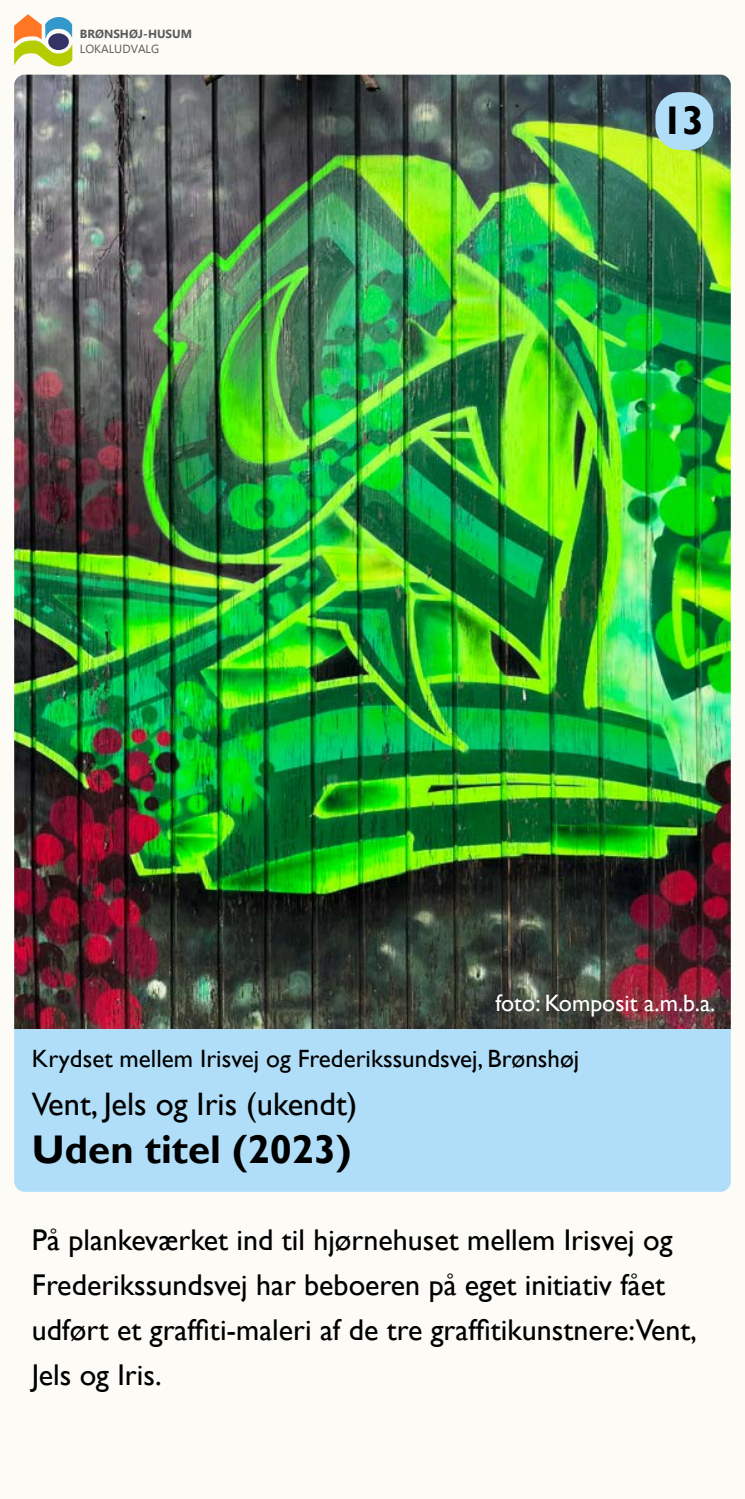
<style>
.page{position:relative;width:745px;height:1499px;background:#fff}
.page>*{position:absolute;margin:0;border:0;box-sizing:border-box;transform-origin:0 0}
.t1{font:700 40px "Gill Sans";color:#000}
.t2{font:32.5px "Gill Sans";color:#000}
.t3{font:30px/45px "Gill Sans";color:#000}
.t4{font:25px "Gill Sans";color:#000}
.t5{font:23.75px "Gill Sans";color:#fff}
.t6{font:700 11.75px "Myanmar Text";color:#5a5a5a}
.t7{font:11.75px "Myanmar Text";color:#5a5a5a}
</style>
<div class="page">
<div style="left:0;top:0;width:744px;height:1499px;background:#fcfbf6"></div>
<svg style="left:14px;top:14px;width:58px;height:53px"></svg>
<img style="left:14px;top:75px;width:716px;height:954px">
<div style="left:14px;top:1029px;width:716px;height:163px;background:#b0def9"></div>
<div style="left:655px;top:92px;width:57px;height:58px;background:#b0def9;border-radius:25px"></div>
<p class="t6" style="left:80px;top:27px;width:114px">BRØNSHØJ-HUSUM</p>
<p class="t7" style="left:80px;top:42px;width:81px">LOKALUDVALG</p>
<h1 class="t1" style="left:661px;top:97px;width:44px">13</h1>
<p class="t5" style="left:495px;top:989px;width:221px">foto: Komposit a.m.b.a.</p>
<p class="t4" style="left:32px;top:1044px;width:548px">Krydset mellem Irisvej og Frederikssundsvej, Brønshøj</p>
<p class="t2" style="left:32px;top:1085px;width:327px">Vent, Jels og Iris (ukendt)</p>
<h1 class="t1" style="left:32px;top:1125px;width:321px">Uden titel (2023)</h1>
<p class="t3" style="left:32px;top:1218px;width:666px">På plankeværket ind til hjørnehuset mellem Irisvej og Frederikssundsvej har beboeren på eget initiativ fået udført et graffiti-maleri af de tre graffitikunstnere:Vent, Jels og Iris.</p>
</div>
